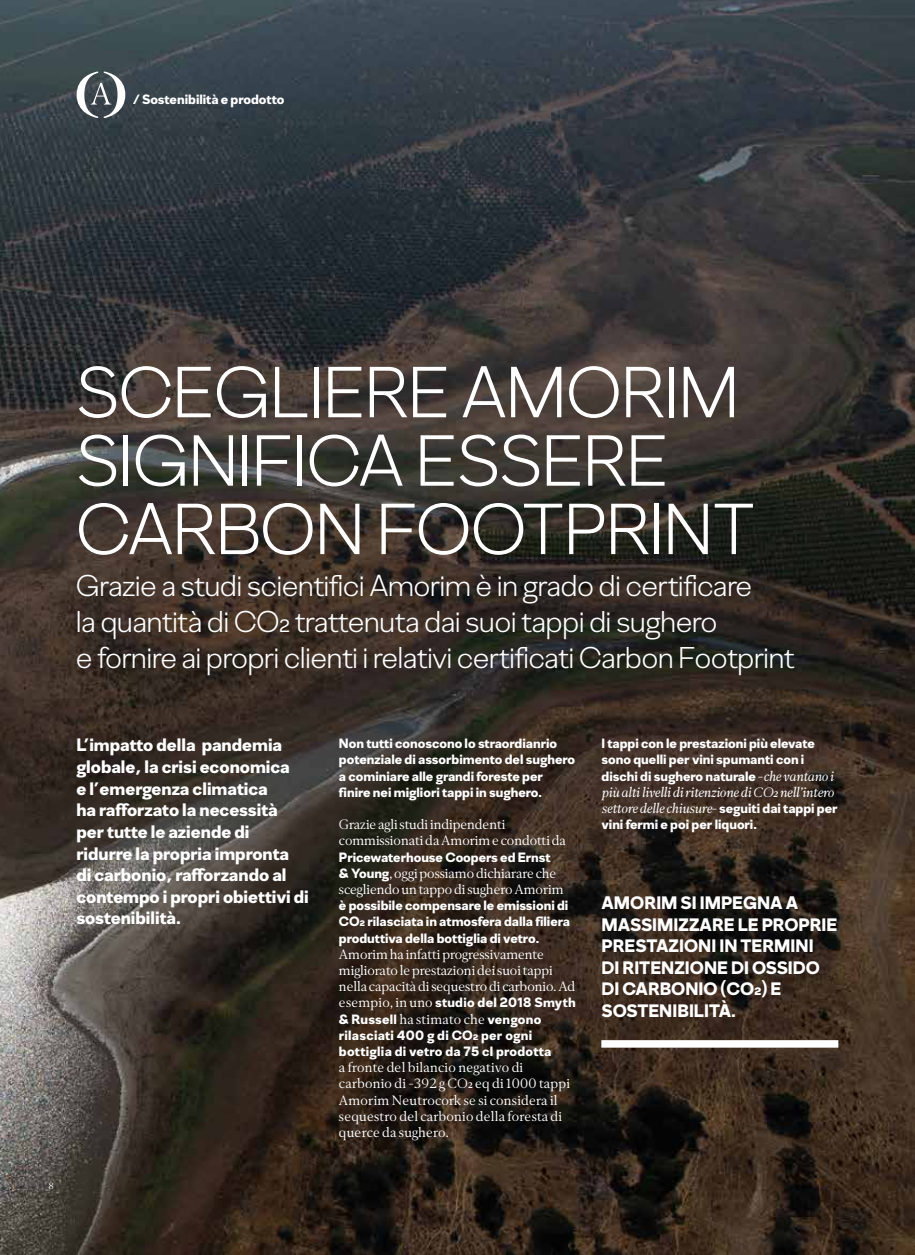
<style>
.page{position:relative;width:915px;height:1255px;background:#fff}
.page>*{position:absolute;margin:0;border:0;box-sizing:border-box;transform-origin:0 0}
.t1{font:300 72px/68.4px "Amorim Sans";color:#fff}
.t2{font:300 30px/36px "Amorim Sans";color:#fff}
.t3{font:900 18px/21.6px "Amorim Sans";color:#fff}
.t4{font:900 13.5px/16.2px "Amorim Sans";color:#fff}
.t5{font:13.5px/16.2px "Amorim Serif";color:#fff}
.t6{font:13.5px/16.2px "Amorim Serif";letter-spacing:.02em;color:#fff}
.t7{font:900 13.5px/16.2px "Amorim Sans";letter-spacing:.02em;color:#fff}
.t8{font:italic 13.5px/16.2px "Amorim Serif";letter-spacing:-.005em;color:#fff}
.t9{font:9px "Amorim Serif";color:#fff}
.s1{font-family:"Amorim Sans";font-weight:900}
.s2{font-family:"Amorim Serif";font-weight:400}
.s3{font-family:"Amorim Serif";font-weight:400;font-style:italic}
.s4{font-style:normal}
.s5{font-family:"Amorim Sans";font-weight:900;font-style:normal}
</style>
<div class="page">
<img style="left:0;top:0;width:914px;height:1254px">
<div style="left:601px;top:1040px;width:237px;height:7px;background:#fff"></div>
<svg style="left:77px;top:71px;width:48px;height:47px"></svg>
<p class="t4" style="left:133px;top:91px;width:153px">/ Sostenibilità e prodotto</p>
<h1 class="t1" style="left:76px;top:357px;width:680px">SCEGLIERE AMORIM<br>SIGNIFICA ESSERE<br>CARBON FOOTPRINT</h1>
<h2 class="t2" style="left:76px;top:567px;width:720px">Grazie a studi scientifici Amorim è in grado di certificare<br>la quantità di CO2 trattenuta dai suoi tappi di sughero<br>e fornire ai propri clienti i relativi certificati Carbon Footprint</h2>
<p class="t9" style="left:45px;top:1180px;width:10px">_8</p>
<h3 class="t3" style="left:76px;top:734px;width:234px">L’impatto della pandemia globale, la crisi economica<br>e l’emergenza climatica<br>ha rafforzato la necessità per tutte le aziende di ridurre la propria impronta<br>di carbonio, rafforzando al contempo i propri obiettivi di sostenibilità.</h3>
<p class="t4" style="left:339px;top:735px;width:238px">Non tutti conoscono lo straordianrio potenziale di assorbimento del sughero a cominiare alle grandi foreste per finire nei migliori tappi in sughero.</p>
<p class="t5" style="left:339px;top:816px;width:228px">Grazie agli studi indipendenti commissionati da Amorim e condotti da</p>
<p class="t4" style="left:339px;top:848px;width:213px">Pricewaterhouse Coopers ed Ernst</p>
<p class="t5" style="left:339px;top:864px;width:226px"><span class="s1">&amp; Young</span>, oggi possiamo dichiarare che scegliendo un tappo di sughero Amorim</p>
<p class="t4" style="left:339px;top:897px;width:232px;text-align:justify">è possibile compensare le emissioni di CO2 rilasciata in atmosfera dalla filiera produttiva della bottiglia di vetro.</p>
<p class="t5" style="left:339px;top:945px;width:237px">Amorim ha infatti progressivamente migliorato le prestazioni dei suoi tappi nella capacità di sequestro di carbonio. Ad</p>
<p class="t7" style="left:339px;top:994px;width:238px"><span class="s2">esempio, in uno</span> studio del 2018 Smyth &amp; Russell <span class="s2">ha stimato che</span> vengono rilasciati 400 g di CO2 per ogni bottiglia di vetro da 75 cl prodotta</p>
<p class="t6" style="left:339px;top:1059px;width:232px">a fronte del bilancio negativo di carbonio di -392 g CO2 eq di 1000 tappi Amorim Neutrocork se si considera il sequestro del carbonio della foresta di querce da sughero.</p>
<p class="t4" style="left:601px;top:735px;width:233px">I tappi con le prestazioni più elevate sono quelli per vini spumanti con i dischi di sughero naturale <span class="s2">-</span><span class="s3">che vantano i</span></p>
<p class="t8" style="left:601px;top:783px;width:238px">più alti livelli di ritenzione di CO2 nell’intero settore delle chiusure<span class="s4">-</span> <span class="s5">seguiti dai tappi per</span></p>
<p class="t4" style="left:601px;top:816px;width:157px">vini fermi e poi per liquori.</p>
<h3 class="t3" style="left:601px;top:891px;width:237px">AMORIM SI IMPEGNA A<br>MASSIMIZZARE LE PROPRIE<br>PRESTAZIONI IN TERMINI<br>DI RITENZIONE DI OSSIDO<br>DI CARBONIO (CO2) E<br>SOSTENIBILITÀ.</h3>
</div>
